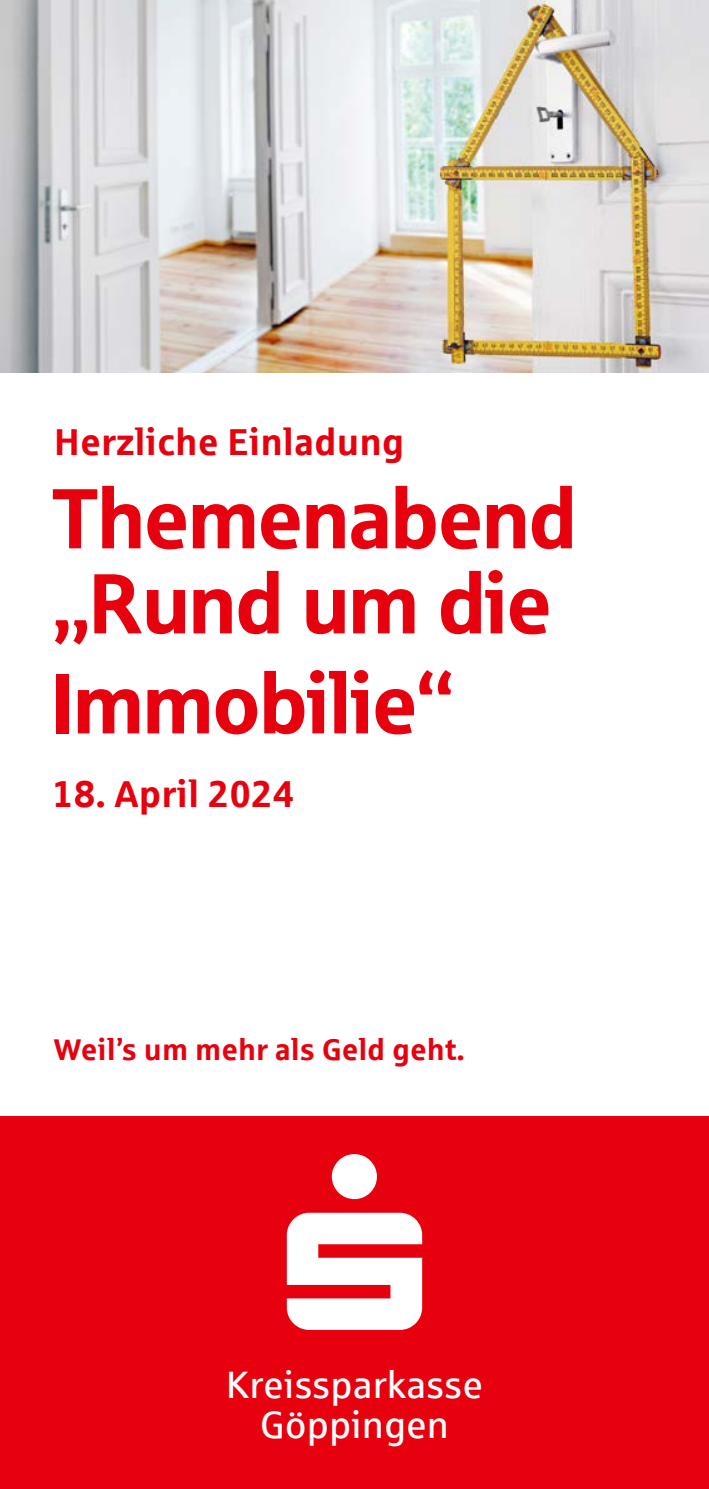
<style>
.page{position:relative;width:709px;height:1489px;background:#fff}
.page>*{position:absolute;margin:0;border:0;box-sizing:border-box;transform-origin:0 0}
.t1{font:85px/85px "Sparkasse Head";color:#e7000e}
.t2{font:38.25px/40.5px "Sparkasse Rg";color:#fff;text-align:center}
.t3{font:700 37.5px "Sparkasse Rg";color:#e7000e}
.t4{font:700 30px "Sparkasse Rg";color:#e7000e}
</style>
<div class="page">
<img style="left:0;top:0;width:709px;height:372px">
<div style="left:0;top:1116px;width:709px;height:372px;background:#e7000e"></div>
<svg style="left:287px;top:1154px;width:135px;height:175px"></svg>
<p class="t3" style="left:54px;top:418px;width:352px">Herzliche Einladung</p>
<p class="t1" style="left:52px;top:473px;width:525px">Themenabend „Rund um die</p>
<p class="t1" style="left:52px;top:658px;width:403px">Immobilie“</p>
<p class="t3" style="left:52px;top:769px;width:244px">18. April 2024</p>
<p class="t4" style="left:54px;top:1030px;width:412px">Weil’s um mehr als Geld geht.</p>
<p class="t2" style="left:226px;top:1362px;width:259px">Kreissparkasse<br>Göppingen</p>
</div>
